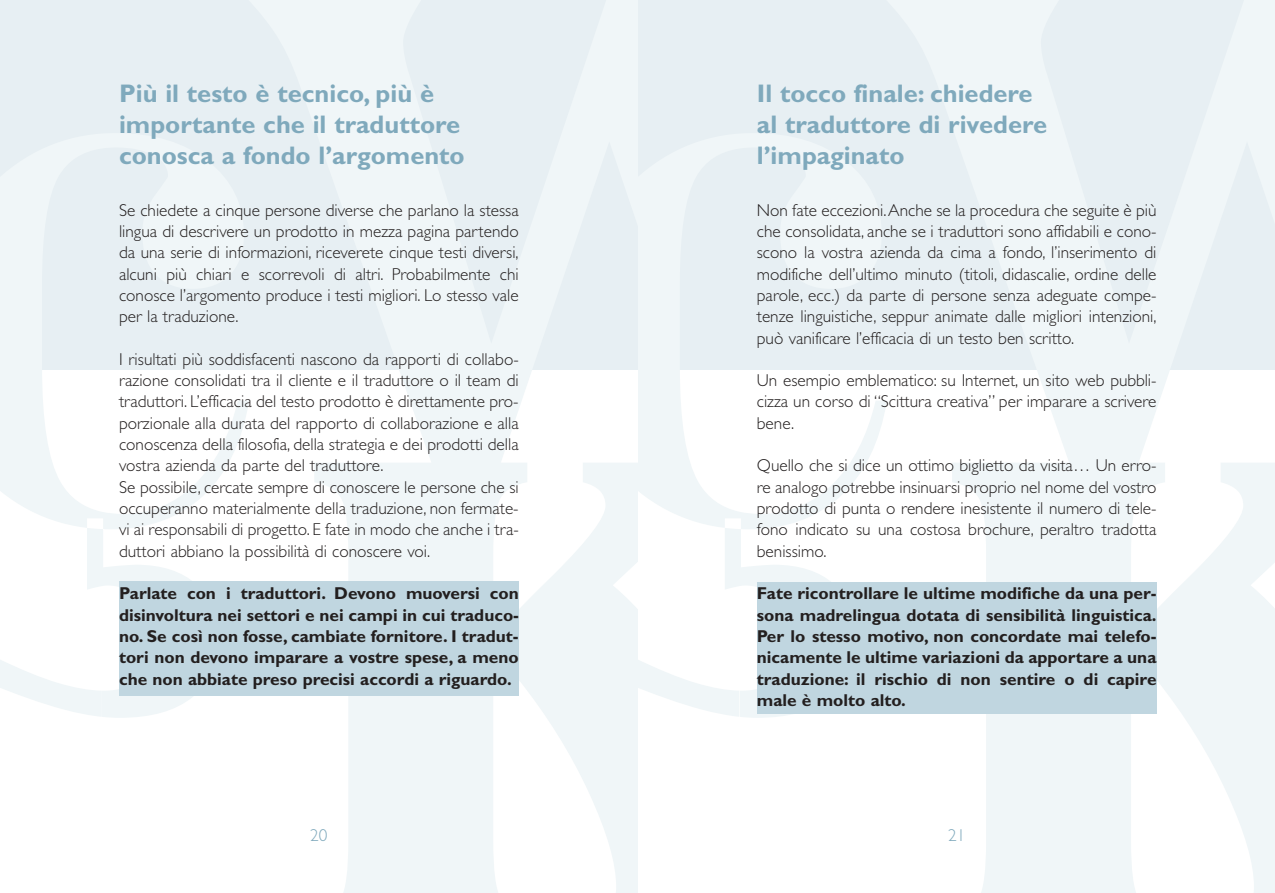
<style>
.page{position:relative;width:1275px;height:893px;background:#fff}
.page>*{position:absolute;margin:0;border:0;box-sizing:border-box;transform-origin:0 0}
.t1{font:700 25.5px/30.6px "Gill Sans";color:#7fa9bc}
.t2{font:300 17.25px/21.3px "Gill Sans";color:#231f1f;text-align:justify}
.t3{font:700 17.25px/21.3px "Gill Sans";color:#231f1f;text-align:justify}
.t4{font:300 17.25px "Gill Sans";color:#7fa9bc}
</style>
<div class="page">
<div style="left:623px;top:0;width:652px;height:370px;background:#e7eff3"></div>
<svg style="left:952px;top:466px;width:323px;height:426px;fill:#f0f6f8"></svg>
<svg style="left:638px;top:370px;width:249px;height:347px"></svg>
<svg style="left:871px;top:370px;width:404px;height:96px"></svg>
<div style="left:757px;top:582px;width:400px;height:131px;background:#c0d6e0"></div>
<div style="left:0;top:0;width:638px;height:370px;background:#e7eff3"></div>
<svg style="left:314px;top:466px;width:324px;height:426px;fill:#f0f6f8"></svg>
<svg style="left:0;top:370px;width:249px;height:347px"></svg>
<svg style="left:233px;top:370px;width:405px;height:96px"></svg>
<div style="left:119px;top:581px;width:400px;height:114px;background:#c0d6e0"></div>
<h1 class="t1" style="left:119px;top:81px;width:347px">Più il testo è tecnico, più è importante che il traduttore conosca a fondo l’argomento</h1>
<p class="t2" style="left:119px;top:201px;width:401px">Se chiedete a cinque persone diverse che parlano la stessa lingua di descrivere un prodotto in mezza pagina partendo da una serie di informazioni, riceverete cinque testi diversi, alcuni più chiari e scorrevoli di altri. Probabilmente chi conosce l’argomento produce i testi migliori. Lo stesso vale per la traduzione.</p>
<p class="t2" style="left:119px;top:350px;width:401px;text-align:left">I risultati più soddisfacenti nascono da rapporti di collabo&shy;razione consolidati tra il cliente e il traduttore o il team di traduttori. L’efficacia del testo prodotto è direttamente pro&shy;porzionale alla durata del rapporto di collaborazione e alla conoscenza della filosofia, della strategia e dei prodotti della vostra azienda da parte del traduttore.<br>Se possibile, cercate sempre di conoscere le persone che si occuperanno materialmente della traduzione, non fermate&shy;vi ai responsabili di progetto. E fate in modo che anche i tra&shy;duttori abbiano la possibilità di conoscere voi.</p>
<p class="t3" style="left:119px;top:584px;width:401px">Parlate con i traduttori. Devono muoversi con disinvoltura nei settori e nei campi in cui traduco&shy;no. Se così non fosse, cambiate fornitore. I tradut&shy;tori non devono imparare a vostre spese, a meno che non abbiate preso precisi accordi a riguardo.</p>
<p class="t4" style="left:310px;top:829px;width:19px">20</p>
<h1 class="t1" style="left:757px;top:81px;width:292px">Il tocco finale: chiedere al traduttore di rivedere l’impaginato</h1>
<p class="t2" style="left:757px;top:201px;width:401px">Non fate eccezioni.Anche se la procedura che seguite è più che consolidata, anche se i traduttori sono affidabili e cono&shy;scono la vostra azienda da cima a fondo, l’inserimento di modifiche dell’ultimo minuto (titoli, didascalie, ordine delle parole, ecc.) da parte di persone senza adeguate compe&shy;tenze linguistiche, seppur animate dalle migliori intenzioni, può vanificare l’efficacia di un testo ben scritto.</p>
<p class="t2" style="left:757px;top:371px;width:401px">Un esempio emblematico: su Internet, un sito web pubbli&shy;cizza un corso di “Scittura creativa” per imparare a scrivere bene.</p>
<p class="t2" style="left:757px;top:457px;width:401px">Quello che si dice un ottimo biglietto da visita… Un erro&shy;re analogo potrebbe insinuarsi proprio nel nome del vostro prodotto di punta o rendere inesistente il numero di tele&shy;fono indicato su una costosa brochure, peraltro tradotta benissimo.</p>
<p class="t3" style="left:757px;top:584px;width:401px">Fate ricontrollare le ultime modifiche da una per&shy;sona madrelingua dotata di sensibilità linguistica.<br>Per lo stesso motivo, non concordate mai telefo&shy;nicamente le ultime variazioni da apportare a una traduzione: il rischio di non sentire o di capire male è molto alto.</p>
<p class="t4" style="left:948px;top:829px;width:19px">21</p>
</div>
